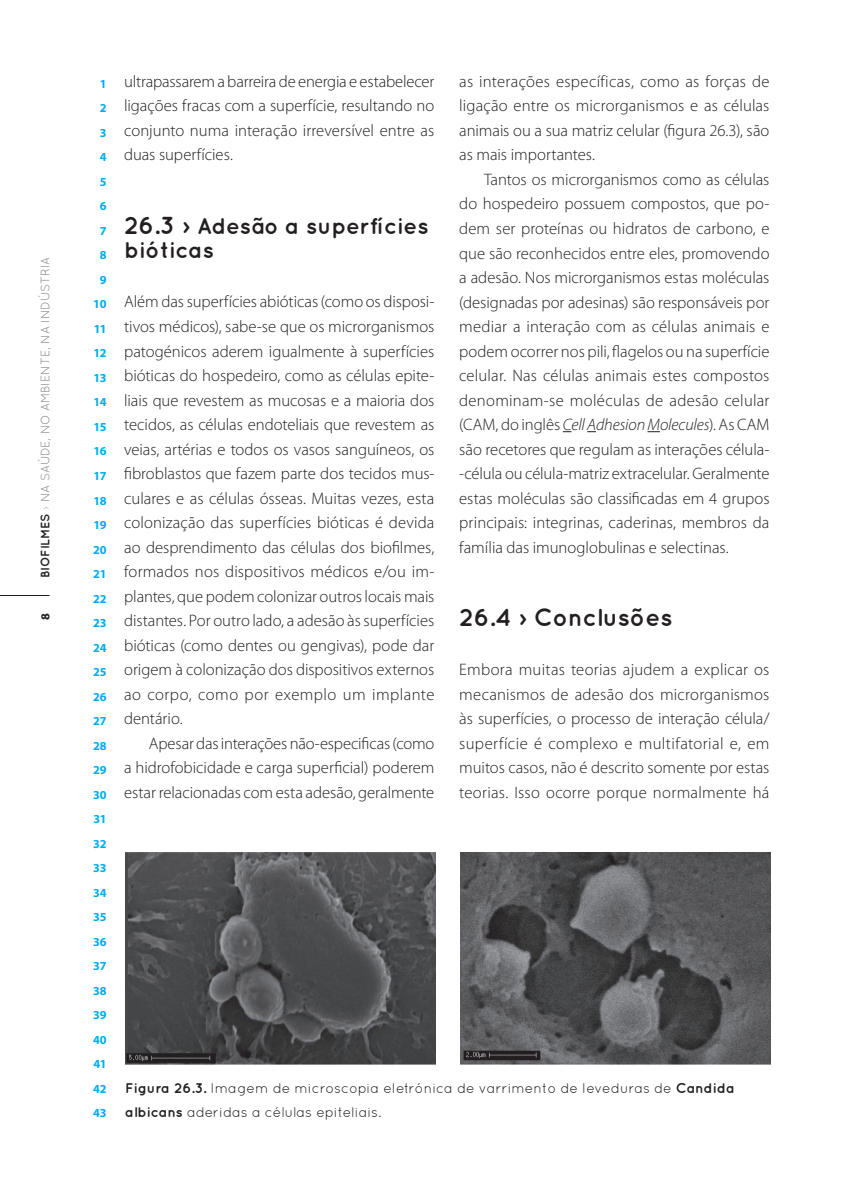
<style>
.page{position:relative;width:844px;height:1191px;background:#fff}
.page>*{position:absolute;margin:0;border:0;box-sizing:border-box;transform-origin:0 0}
.t1{font:700 24.5px "Quicksand";color:#231f20}
.t2{font:700 22.75px/24.5px "Quicksand";color:#231f20}
.t3{font:300 16.62px/24.5px "Myriad Pro";color:#231f20;text-align:justify}
.t4{font:14px/24.5px "Quicksand";letter-spacing:-.015em;color:#231f20}
.t5{font:700 12.25px/24.5px "Myriad Pro";letter-spacing:-.01em;color:#00aeef;text-align:center}
.t6{font:12.25px "Quicksand";color:#808285}
.t7{font:700 12.25px "Myriad Pro";color:#231f20}
.s1{font-weight:700;color:#231f20}
.s2{color:#b0b1b5}
.s3{font-style:italic}
.s4{font-size:24.5px}
.s5{font-weight:700}
</style>
<div class="page">
<hr style="left:0;top:595px;width:50px;height:1px;background:#231f20">
<svg style="left:647px;top:431px;width:12px;height:1px"></svg>
<img style="left:125px;top:852px;width:310px;height:212px">
<img style="left:460px;top:852px;width:310px;height:212px">
<p class="t6" style="left:38px;top:578px;width:323px;rotate:-90deg"><span class="s1">Biofilmes</span> <span class="s2">›</span> Na Saúde, no Ambiente, na I ndústria</p>
<p class="t7" style="left:39px;top:620px;width:8px;rotate:-90deg">8</p>
<p class="t3" style="left:459px;top:69px;width:312px">as interações específicas, como as forças de ligação entre os microrganismos e as células animais ou a sua matriz celular (figura 26.3), são as mais importantes.</p>
<p class="t3" style="left:459px;top:167px;width:312px;text-indent:25px">Tantos os microrganismos como as células do hospedeiro possuem compostos, que po&shy;dem ser proteínas ou hidratos de carbono, e que são reconhecidos entre eles, promovendo a adesão. Nos microrganismos estas moléculas (designadas por adesinas) são responsáveis por mediar a interação com as células animais e podem ocorrer nos pili, flagelos ou na superfície celular. Nas células animais estes compostos denominam-se moléculas de adesão celular (CAM, do inglês <span class="s3">Cell Adhesion Molecules</span>). As CAM são recetores que regulam as interações célula--célula ou célula-matriz extracelular. Geralmente estas moléculas são classificadas em 4 grupos principais: integrinas, caderinas, membros da família das imunoglobulinas e selectinas.</p>
<p class="t5" style="left:93px;top:72px;width:15px">1<br>2<br>3<br>4<br>5<br>6<br>7<br>8<br>9<br>10<br>11<br>12<br>13<br>14<br>15<br>16<br>17<br>18<br>19<br>20<br>21<br>22<br>23<br>24<br>25<br>26<br>27<br>28<br>29<br>30<br>31<br>32<br>33<br>34<br>35<br>36<br>37<br>38<br>39<br>40<br>41<br>42<br>43</p>
<p class="t3" style="left:124px;top:69px;width:312px">ultrapassarem a barreira de energia e estabelecer ligações fracas com a superfície, resultando no conjunto numa interação irreversível entre as duas superfícies.</p>
<h2 class="t2" style="left:124px;top:213px;width:306px"><span class="s4">26.3 ›</span> Adesão a superfícies bióticas</h2>
<p class="t3" style="left:124px;top:290px;width:312px">Além das superfícies abióticas (como os disposi&shy;tivos médicos), sabe-se que os microrganismos patogénicos aderem igualmente à superfícies bióticas do hospedeiro, como as células epite&shy;liais que revestem as mucosas e a maioria dos tecidos, as células endoteliais que revestem as veias, artérias e todos os vasos sanguíneos, os fibroblastos que fazem parte dos tecidos mus&shy;culares e as células ósseas. Muitas vezes, esta colonização das superfícies bióticas é devida ao desprendimento das células dos biofilmes, formados nos dispositivos médicos e/ou im&shy;plantes, que podem colonizar outros locais mais distantes. Por outro lado, a adesão às superfícies bióticas (como dentes ou gengivas), pode dar origem à colonização dos dispositivos externos ao corpo, como por exemplo um implante dentário.</p>
<p class="t3" style="left:124px;top:731px;width:312px;text-indent:25px">Apesar das interações não-especificas (como a hidrofobicidade e carga superficial) poderem estar relacionadas com esta adesão, geralmente</p>
<h1 class="t1" style="left:459px;top:603px;width:215px">26.4 › Conclusões</h1>
<p class="t3" style="left:459px;top:657px;width:312px">Embora muitas teorias ajudem a explicar os mecanismos de adesão dos microrganismos às superfícies, o processo de interação célula/ superfície é complexo e multifatorial e, em muitos casos, não é descrito somente por estas teorias. Isso ocorre porque normalmente há</p>
<p class="t4" style="left:125px;top:1075px;width:610px"><span class="s5">Figura 26.3.</span> I magem de microscopia eletrónica de varrimento de leveduras de <span class="s5">Candida albicans</span> aderidas a células epiteliais.</p>
</div>
